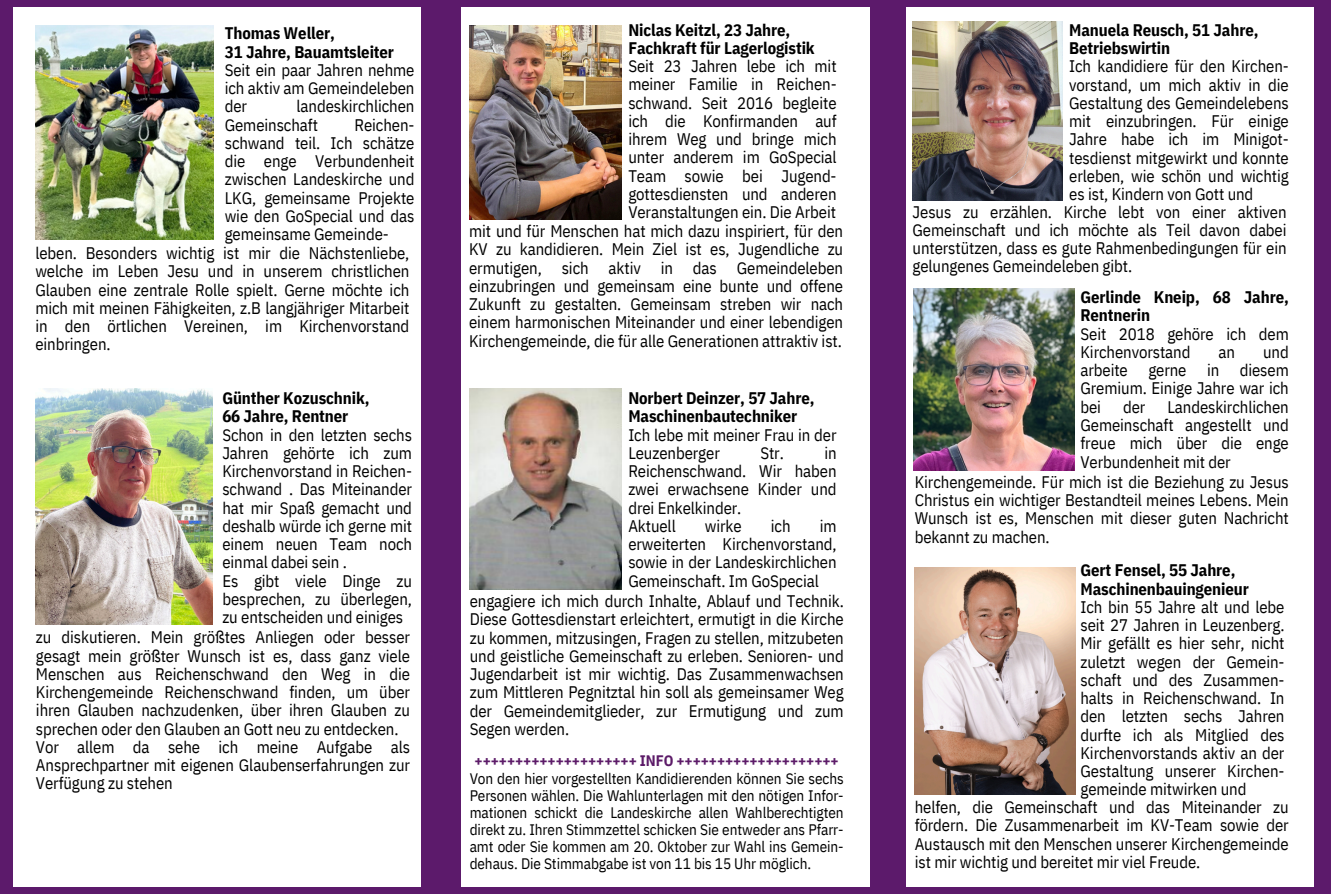
<style>
.page{position:relative;width:1331px;height:894px;background:#fff}
.page>*{position:absolute;margin:0;border:0;box-sizing:border-box;transform-origin:0 0}
.t1{font:16.65px/18.3px "IBM Plex Sans Cond";letter-spacing:-.005em;color:#000;text-align:justify}
.t2{font:700 16.65px/18.3px "IBM Plex Sans Cond";letter-spacing:-.005em;color:#000}
.t3{font:15.15px/17.1px "IBM Plex Sans Cond";letter-spacing:-.005em;color:#000}
.s1{font-weight:700}
.s2{font-weight:400}
.s3{font-weight:700;color:#5c1b68}
</style>
<div class="page">
<div style="left:0;top:0;width:1331px;height:893px;background:#5c1a6b"></div>
<div style="left:13px;top:7px;width:408px;height:879px;background:#fff"></div>
<div style="left:462px;top:7px;width:407px;height:879px;background:#fff"></div>
<div style="left:906px;top:7px;width:408px;height:879px;background:#fff"></div>
<img style="left:35px;top:25px;width:178px;height:214px">
<img style="left:36px;top:389px;width:177px;height:235px">
<img style="left:914px;top:288px;width:160px;height:183px">
<img style="left:470px;top:389px;width:152px;height:200px">
<img style="left:912px;top:21px;width:150px;height:179px">
<img style="left:915px;top:567px;width:161px;height:227px">
<img style="left:470px;top:25px;width:152px;height:195px">
<p class="t1" style="left:225px;top:24px;width:191px;text-align:left"><span class="s1">Thomas Weller,<br>31 Jahre, Bauamtsleiter<br></span>Seit ein paar Jahren nehme ich aktiv am Gemeindeleben der</p>
<p class="t1" style="left:225px;top:97px;width:191px;text-indent:72px">landeskirchlichen<br>Gemeinschaft</p>
<p class="t1" style="left:225px;top:115px;width:191px;text-indent:130px">Reichen&shy;schwand teil. Ich schätze die enge Verbundenheit zwischen Landeskirche und LKG, gemeinsame Projekte wie den GoSpecial und das gemeinsame Gemeinde-</p>
<h1 class="t1" style="left:35px;top:244px;width:376px">leben. Besonders wichtig ist mir die Nächstenliebe, welche im Leben Jesu und in unserem christlichen Glauben eine zentrale Rolle spielt. Gerne möchte ich mich mit meinen Fähigkeiten, z.B langjähriger Mitarbeit in den örtlichen Vereinen, im Kirchenvorstand einbringen.</h1>
<p class="t1" style="left:222px;top:388px;width:191px;text-align:left"><span class="s1">Günther Kozuschnik,<br>66 Jahre, Rentner<br></span>Schon in den letzten sechs<br>Jahren gehörte ich zum<br>Kirchenvorstand in Reichen&shy;schwand . Das Miteinander hat mir Spaß gemacht und deshalb würde ich gerne mit einem neuen Team noch einmal dabei sein .<br>Es gibt viele Dinge zu besprechen, zu überlegen, zu entscheiden und einiges</p>
<h1 class="t1" style="left:36px;top:627px;width:376px;text-align:left">zu diskutieren. Mein größtes Anliegen oder besser gesagt mein größter Wunsch ist es, dass ganz viele Menschen aus Reichenschwand den Weg in die Kirchengemeinde Reichenschwand finden, um über ihren Glauben nachzudenken, über ihren Glauben zu sprechen oder den Glauben an Gott neu zu entdecken.<br>Vor allem da sehe ich meine Aufgabe als Ansprechpartner mit eigenen Glaubenserfahrungen zur Verfügung zu stehen</h1>
<h1 class="t1" style="left:628px;top:20px;width:210px;text-align:left"><span class="s1">Niclas Keitzl, 23 Jahre,<br>Fachkraft für Lagerlogistik<br></span>Seit 23 Jahren lebe ich mit meiner Familie in Reichen&shy;schwand. Seit 2016 begleite ich die Konfirmanden auf ihrem Weg und bringe mich unter anderem im GoSpecial<br>Team sowie bei Jugend&shy;gottesdiensten und anderen<br>Veranstaltungen ein. Die Arbeit</h1>
<h1 class="t1" style="left:469px;top:221px;width:376px">mit und für Menschen hat mich dazu inspiriert, für den KV zu kandidieren. Mein Ziel ist es, Jugendliche zu ermutigen, sich aktiv in das Gemeindeleben einzubringen und gemeinsam eine bunte und offene Zukunft zu gestalten. Gemeinsam streben wir nach einem harmonischen Miteinander und einer lebendigen Kirchengemeinde, die für alle Generationen attraktiv ist.</h1>
<h1 class="t2" style="left:628px;top:388px;width:210px">Norbert Deinzer, 57 Jahre,<br>Maschinenbautechniker<br><span class="s2">Ich lebe mit meiner Frau in der<br>Leuzenberger</span></h1>
<h1 class="t1" style="left:628px;top:443px;width:210px;text-align:left;text-indent:196px">in<br>Reichenschwand. Wir haben zwei erwachsene Kinder und drei Enkelkinder.<br>Aktuell</h1>
<h1 class="t1" style="left:760px;top:443px;width:25px">Str.</h1>
<h1 class="t1" style="left:705px;top:516px;width:38px">wirke</h1>
<h1 class="t1" style="left:771px;top:516px;width:21px">ich</h1>
<h1 class="t1" style="left:628px;top:516px;width:210px;text-indent:191px">im erweiterten Kirchenvorstand, sowie in der Landeskirchlichen Gemeinschaft. Im GoSpecial</h1>
<p class="t1" style="left:470px;top:591px;width:376px">engagiere ich mich durch Inhalte, Ablauf und Technik.<br>Diese Gottesdienstart erleichtert, ermutigt in die Kirche zu kommen, mitzusingen, Fragen zu stellen, mitzubeten und geistliche Gemeinschaft zu erleben. Senioren- und Jugendarbeit ist mir wichtig. Das Zusammenwachsen zum Mittleren Pegnitztal hin soll als gemeinsamer Weg der Gemeindemitglieder, zur Ermutigung und zum Segen werden.</p>
<h1 class="t3" style="left:470px;top:752px;width:376px;text-indent:5px"><span class="s3">++++++++++++++++++++ INFO ++++++++++++++++++++ </span>Von den hier vorgestellten Kandidierenden können Sie sechs Personen wählen. Die Wahlunterlagen mit den nötigen Infor&shy;mationen schickt die Landeskirche allen Wahlberechtigten direkt zu. Ihren Stimmzettel schicken Sie entweder ans Pfarr&shy;amt oder Sie kommen am 20. Oktober zur Wahl ins Gemein&shy;dehaus. Die Stimmabgabe ist von 11 bis 15 Uhr möglich.</h1>
<h1 class="t1" style="left:1069px;top:20px;width:221px;text-align:left"><span class="s1">Manuela Reusch, 51 Jahre,<br>Betriebswirtin<br></span>Ich kandidiere für den Kirchen&shy;vorstand, um mich aktiv in die<br>Gestaltung des Gemeindelebens mit einzubringen. Für einige<br>Jahre habe ich im Minigot&shy;tesdienst mitgewirkt und konnte erleben, wie schön und wichtig es ist, Kindern von Gott und</h1>
<p class="t1" style="left:912px;top:202px;width:376px">Jesus zu erzählen. Kirche lebt von einer aktiven Gemeinschaft und ich möchte als Teil davon dabei unterstützen, dass es gute Rahmenbedingungen für ein gelungenes Gemeindeleben gibt.</p>
<h1 class="t1" style="left:1080px;top:288px;width:210px;text-align:left"><span class="s1">Gerlinde Kneip, 68 Jahre,<br>Rentnerin<br></span>Seit 2018 gehöre ich dem<br>Kirchenvorstand</h1>
<h1 class="t1" style="left:1080px;top:342px;width:210px;text-indent:183px">und arbeite gerne in diesem Gremium. Einige Jahre war ich bei</h1>
<h1 class="t1" style="left:1218px;top:342px;width:18px">an</h1>
<h1 class="t1" style="left:1080px;top:397px;width:210px;text-indent:87px">Landeskirchlichen Gemeinschaft angestellt und freue mich über die enge Verbundenheit mit der</h1>
<h1 class="t1" style="left:915px;top:472px;width:376px">Kirchengemeinde. Für mich ist die Beziehung zu Jesus Christus ein wichtiger Bestandteil meines Lebens. Mein Wunsch ist es, Menschen mit dieser guten Nachricht bekannt zu machen.</h1>
<h1 class="t1" style="left:1123px;top:397px;width:24px">der</h1>
<h1 class="t1" style="left:1080px;top:560px;width:206px;text-align:left"><span class="s1">Gert Fensel, 55 Jahre,<br>Maschinenbauingenieur<br></span>Ich bin 55 Jahre alt und lebe seit 27 Jahren in Leuzenberg.<br>Mir gefällt es hier sehr, nicht zuletzt wegen der Gemein&shy;schaft und des Zusammen&shy;halts in Reichenschwand. In den letzten sechs Jahren durfte ich als Mitglied des<br>Kirchenvorstands aktiv an der<br>Gestaltung unserer Kirchen&shy;gemeinde mitwirken und</h1>
<p class="t1" style="left:915px;top:797px;width:376px">helfen, die Gemeinschaft und das Miteinander zu fördern. Die Zusammenarbeit im KV-Team sowie der Austausch mit den Menschen unserer Kirchengemeinde ist mir wichtig und bereitet mir viel Freude.</p>
</div>
